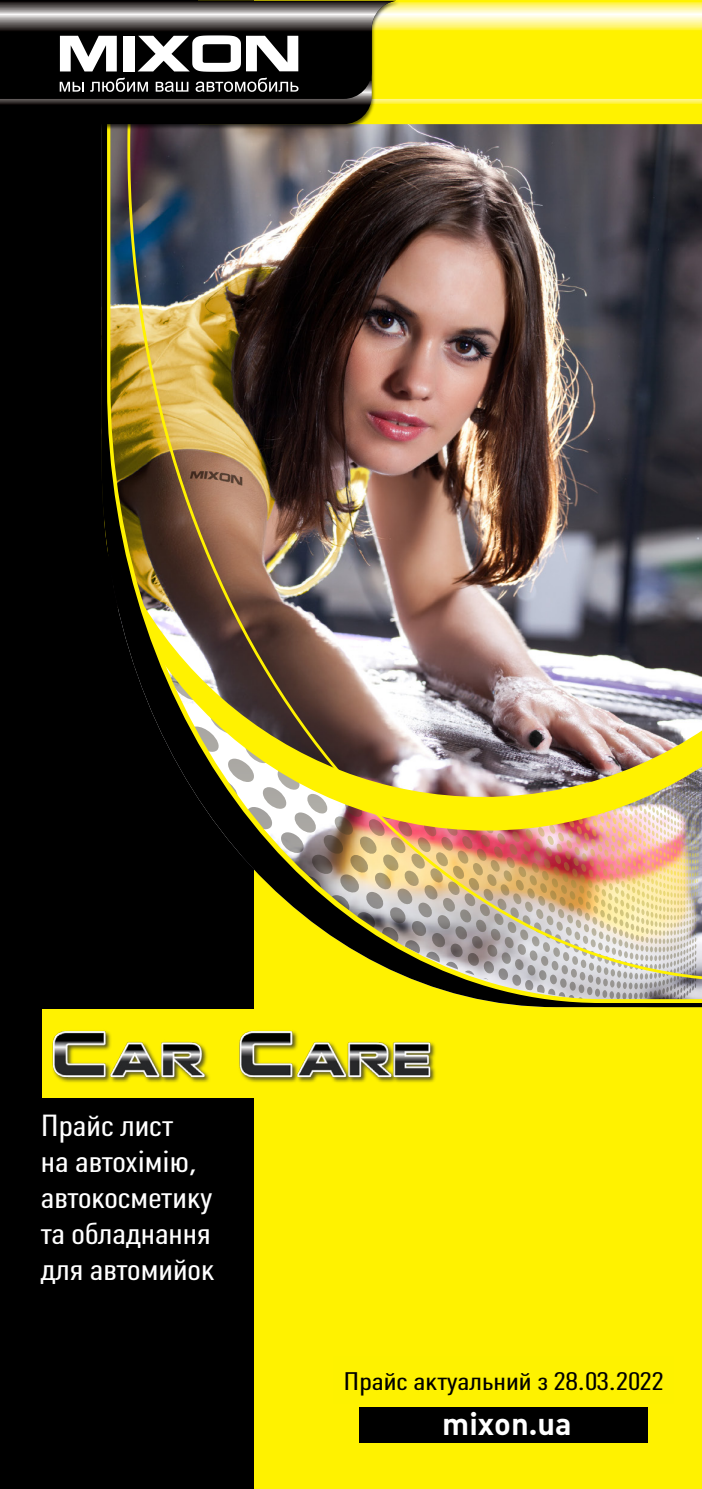
<style>
.page{position:relative;width:702px;height:1489px;background:#fff}
.page>*{position:absolute;margin:0;border:0;box-sizing:border-box;transform-origin:0 0}
.t1{font:700 31px "Plumb";color:#fff}
.t2{font:30px/36px "Plumb Condensed";color:#fff;scale:1.25 1}
.t3{font:25px "Plumb Condensed";color:#000;scale:1.32 1}
</style>
<div class="page">
<div style="left:0;top:0;width:702px;height:1488px;background:#000"></div>
<div style="left:254px;top:1px;width:448px;height:1487px;background:#fff200"></div>
<img style="left:102px;top:124px;width:600px;height:883px">
<svg style="left:401px;top:99px;width:301px;height:5px;background:#fff45f"></svg>
<svg style="left:401px;top:2px;width:301px;height:28px;background:#fff89d"></svg>
<img style="left:101px;top:0;width:300px;height:132px">
<svg style="left:0;top:99px;width:396px;height:25px"></svg>
<div style="left:359px;top:1407px;width:289px;height:35px;background:#000"></div>
<div style="left:42px;top:1009px;width:466px;height:89px;background:#fff200"></div>
<img style="left:52px;top:1031px;width:384px;height:52px">
<svg style="left:0;top:1px;width:396px;height:98px"></svg>
<p class="t2" style="left:41px;top:1108px;width:140px">Прайс лист<br>на автохімію, автокосметику та обладнання для автомийок</p>
<p class="t3" style="left:343px;top:1367px;width:244px">Прайс актуальний з 28.03.2022</p>
<p class="t1" style="left:442px;top:1406px;width:131px">mixon.ua</p>
</div>
